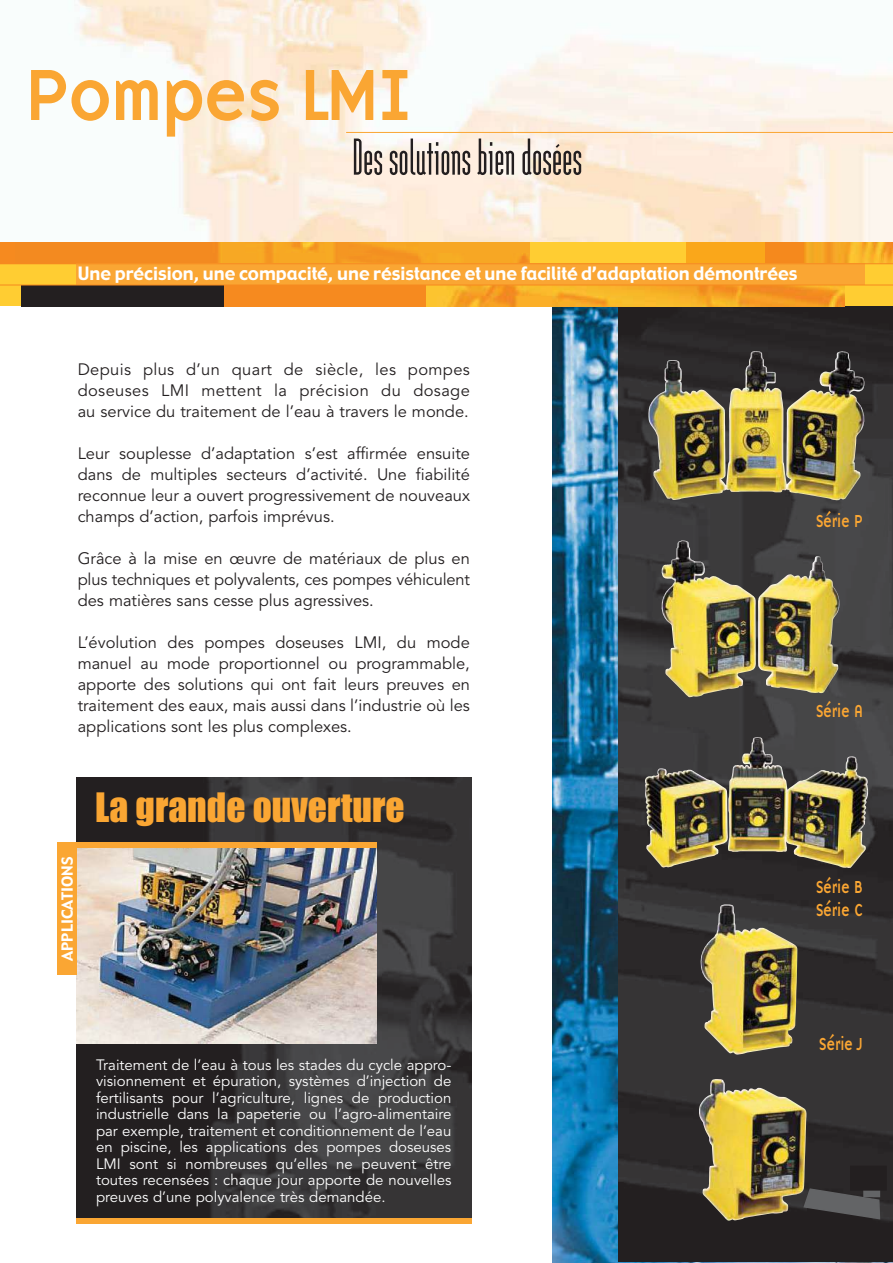
<style>
.page{position:relative;width:893px;height:1263px;background:#fff}
.page>*{position:absolute;margin:0;border:0;box-sizing:border-box;transform-origin:0 0}
.t1{font:75px "Base Nine";letter-spacing:-.1em;color:#faa633}
.t2{font:52.5px "Modula Fo Tall";color:#231f20}
.t3{font:37.5px "Impact";color:#faa633}
.t4{font:18px "Gadget";color:#fff}
.t5{font:18px/22.2px "Base Nine";letter-spacing:-.065em;color:#faa633;scale:.8 1}
.t6{font:16.5px/21px "Avenir";color:#231f20;text-align:justify}
.t7{font:15px/16.5px "Avenir";color:#fff;text-align:justify}
.t8{font:15px "Gadget";color:#fff}
</style>
<div class="page">
<img style="left:76px;top:778px;width:396px;height:444px">
<svg style="left:0;top:0;width:892px;height:243px"></svg>
<img style="left:552px;top:306px;width:66px;height:956px">
<img style="left:618px;top:306px;width:274px;height:937px">
<img style="left:77px;top:848px;width:300px;height:195px">
<div style="left:77px;top:842px;width:300px;height:6px;background:#faa633"></div>
<div style="left:77px;top:1218px;width:395px;height:6px;background:#faa633"></div>
<div style="left:57px;top:842px;width:20px;height:133px;background:#faa633"></div>
<div style="left:0;top:243px;width:892px;height:63px;background:#ffcd32"></div>
<div style="left:219px;top:285px;width:210px;height:21px;background:#f68a1f"></div>
<div style="left:21px;top:285px;width:203px;height:21px;background:#231f20"></div>
<img style="left:426px;top:286px;width:418px;height:20px">
<img style="left:765px;top:243px;width:127px;height:20px">
<div style="left:0;top:243px;width:530px;height:21px;background:#f68a1f"></div>
<img style="left:218px;top:243px;width:312px;height:20px">
<div style="left:686px;top:243px;width:79px;height:21px;background:#faa71a"></div>
<div style="left:76px;top:264px;width:789px;height:21px;background:#faa633"></div>
<img style="left:700px;top:904px;width:97px;height:151px">
<hr style="left:0;top:285px;width:892px;height:1px;background:#f68a1f">
<hr style="left:0;top:263px;width:892px;height:1px;background:#f68a1f">
<hr style="left:346px;top:132px;width:546px;height:1px;background:#faa633">
<img style="left:726px;top:351px;width:139px;height:149px">
<img style="left:660px;top:540px;width:181px;height:157px">
<img style="left:727px;top:737px;width:141px;height:131px">
<img style="left:698px;top:1079px;width:109px;height:142px">
<div style="left:808px;top:1197px;width:64px;height:34px;background:#231f20"></div>
<div style="left:807px;top:1196px;width:65px;height:36px;border:2px solid #231f20"></div>
<svg style="left:803px;top:1188px;width:78px;height:32px"></svg>
<div style="left:851px;top:1166px;width:35px;height:24px;background:#231f20"></div>
<div style="left:850px;top:1166px;width:37px;height:25px;border:2px solid #231f20"></div>
<h1 class="t1" style="left:23px;top:62px;width:394px">Pompes LMI</h1>
<h2 class="t2" style="left:352px;top:126px;width:231px">Des solutions bien dosées</h2>
<p class="t4" style="left:78px;top:266px;width:721px">Une précision, une compacité, une résistance et une facilité d’adaptation démontrées</p>
<p class="t6" style="left:78px;top:361px;width:394px">Depuis plus d’un quart de siècle, les pompes doseuses LMI mettent la précision du dosage au service du traitement de l’eau à travers le monde.</p>
<p class="t6" style="left:78px;top:445px;width:394px">Leur souplesse d’adaptation s’est affirmée ensuite dans de multiples secteurs d’activité. Une fiabilité reconnue leur a ouvert progressivement de nouveaux champs d’action, parfois imprévus.</p>
<p class="t6" style="left:78px;top:550px;width:394px">Grâce à la mise en œuvre de matériaux de plus en plus techniques et polyvalents, ces pompes véhiculent des matières sans cesse plus agressives.</p>
<p class="t6" style="left:78px;top:634px;width:394px">L’évolution des pompes doseuses LMI, du mode manuel au mode proportionnel ou programmable, apporte des solutions qui ont fait leurs preuves en traitement des eaux, mais aussi dans l’industrie où les applications sont les plus complexes.</p>
<p class="t8" style="left:62px;top:961px;width:105px;rotate:-90deg">APPLICATIONS</p>
<h3 class="t3" style="left:95px;top:795px;width:311px">La grande ouverture</h3>
<p class="t7" style="left:96px;top:1058px;width:357px">Traitement de l’eau à tous les stades du cycle appro&shy;visionnement et épuration, systèmes d’injection de fertilisants pour l’agriculture, lignes de production industrielle dans la papeterie ou l’agro-alimentaire par exemple, traitement et conditionnement de l’eau en piscine, les applications des pompes doseuses LMI sont si nombreuses qu’elles ne peuvent être toutes recensées : chaque jour apporte de nouvelles preuves d’une polyvalence très demandée.</p>
<p class="t5" style="left:816px;top:511px;width:61px">Série P</p>
<p class="t5" style="left:816px;top:701px;width:61px">Série A</p>
<p class="t5" style="left:816px;top:877px;width:61px">Série B<br>Série C</p>
<p class="t5" style="left:819px;top:1034px;width:57px">Série J</p>
</div>
